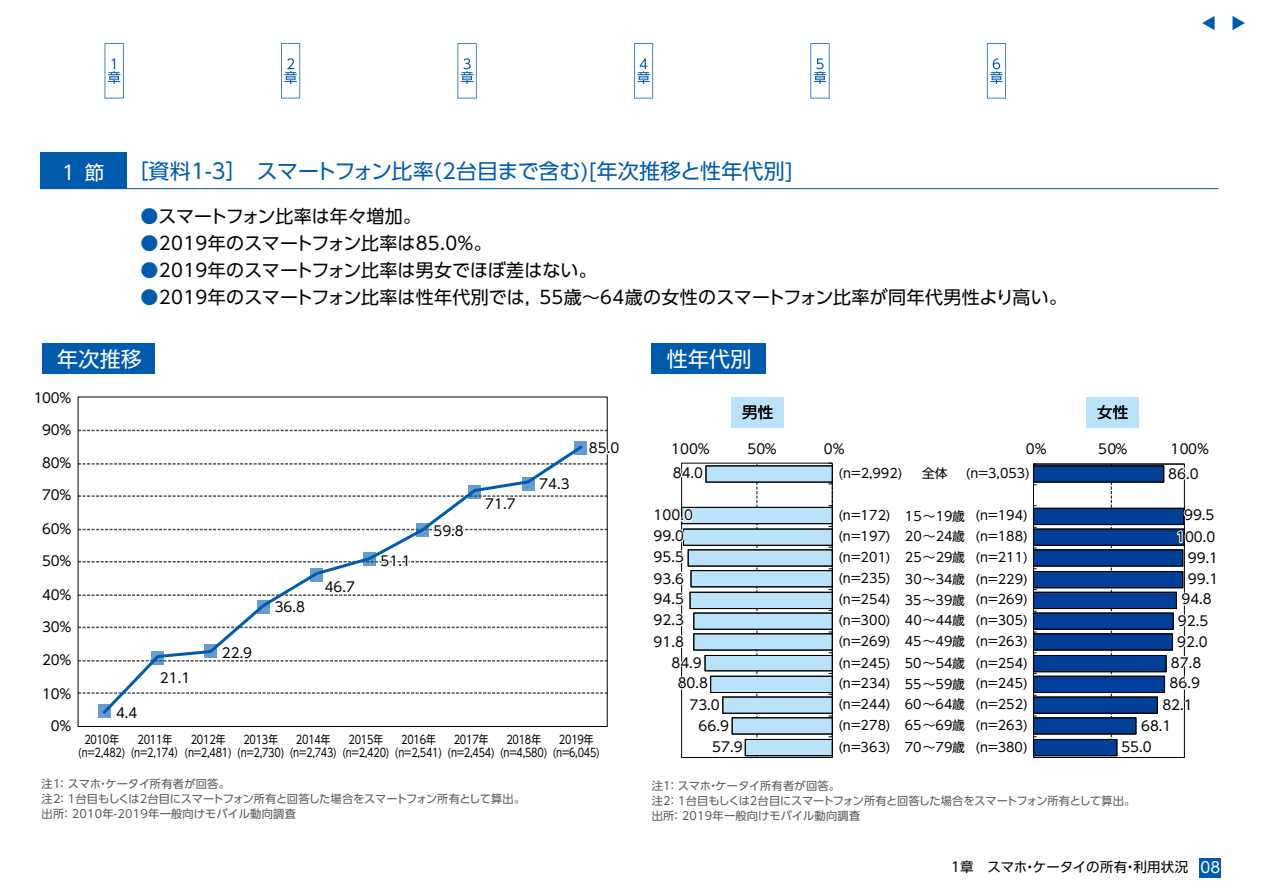
<style>
.page{position:relative;width:1263px;height:893px;background:#fff}
.page>*{position:absolute;margin:0;border:0;box-sizing:border-box;transform-origin:0 0}
.t1{font:21px "UD Shin Go Pr 6";letter-spacing:-.005em;color:#005bac}
.t2{font:21px "UD Shin Go Pr 6";letter-spacing:.01em;color:#fff}
.t3{font:19.5px "UD Shin Go Pr 6";color:#fff}
.t4{font:18px/27px "UD Shin Go Pr 6";letter-spacing:.005em;color:#000}
.t5{font:15.3px "UD Shin Go Pr 6";color:#000}
.t6{font:15px "UD Shin Go Pr 6";color:#fff}
.t7{font:13.5px "UD Shin Go Pr 6";color:#000}
.t8{font:13.5px "UD Shin Go Pr 6";letter-spacing:.02em;color:#000}
.t9{font:12.75px/21px "UD Shin Go Pr 6";color:#000;text-align:justify}
.t10{font:11.7px/13px "UD Shin Go Pr 6";letter-spacing:-.025em;color:#000;text-align:center;scale:.83 1}
.t11{font:11.25px "UD Shin Go Pr 6";letter-spacing:-.02em;color:#595757}
.t12{font:11.25px "UD Shin Go Pr 6";letter-spacing:.005em;color:#595757}
.s1{color:#005bac}
</style>
<div class="page">
<div style="left:42px;top:344px;width:112px;height:30px;background:#005bac"></div>
<div style="left:652px;top:344px;width:114px;height:30px;background:#005bac"></div>
<div style="left:731px;top:397px;width:53px;height:30px;background:#bae3f9"></div>
<div style="left:1086px;top:397px;width:52px;height:30px;background:#bae3f9"></div>
<div style="left:40px;top:153px;width:87px;height:36px;background:#005bac"></div>
<div style="left:1199px;top:858px;width:22px;height:19px;background:#005bac"></div>
<hr style="left:40px;top:188px;width:1178px;height:1px;background:#005bac">
<svg style="left:80px;top:692px;width:526px;height:2px"></svg>
<svg style="left:80px;top:627px;width:526px;height:1px"></svg>
<svg style="left:80px;top:463px;width:526px;height:2px"></svg>
<svg style="left:80px;top:430px;width:526px;height:1px"></svg>
<svg style="left:100px;top:443px;width:485px;height:265px"></svg>
<svg style="left:98px;top:704px;width:13px;height:14px"></svg>
<svg style="left:152px;top:662px;width:12px;height:3px"></svg>
<svg style="left:204px;top:644px;width:13px;height:1px"></svg>
<svg style="left:310px;top:568px;width:13px;height:11px"></svg>
<div style="left:363px;top:552px;width:13px;height:14px;background:#669ccd"></div>
<svg style="left:575px;top:441px;width:12px;height:14px"></svg>
<svg style="left:114px;top:705px;width:25px;height:3px"></svg>
<svg style="left:155px;top:670px;width:34px;height:15px"></svg>
<svg style="left:78px;top:645px;width:529px;height:17px"></svg>
<svg style="left:78px;top:579px;width:529px;height:35px"></svg>
<svg style="left:78px;top:553px;width:529px;height:15px"></svg>
<svg style="left:78px;top:523px;width:529px;height:16px"></svg>
<svg style="left:78px;top:476px;width:529px;height:35px"></svg>
<svg style="left:606px;top:440px;width:2px;height:16px"></svg>
<svg style="left:1033px;top:464px;width:152px;height:294px"></svg>
<svg style="left:681px;top:463px;width:152px;height:295px"></svg>
<svg style="left:1232px;top:16px;width:13px;height:14px"></svg>
<svg style="left:1202px;top:16px;width:12px;height:14px"></svg>
<svg style="left:105px;top:43px;width:19px;height:55px"></svg>
<svg style="left:281px;top:43px;width:19px;height:55px"></svg>
<svg style="left:457px;top:43px;width:20px;height:55px"></svg>
<svg style="left:634px;top:43px;width:19px;height:55px"></svg>
<svg style="left:810px;top:43px;width:19px;height:55px"></svg>
<svg style="left:987px;top:43px;width:19px;height:55px"></svg>
<h2 class="t3" style="left:62px;top:156px;width:14px">1</h2>
<h2 class="t3" style="left:85px;top:156px;width:21px">節</h2>
<h1 class="t1" style="left:127px;top:154px;width:667px">［資料1-3］　スマートフォン比率 2( 台目まで含む)[年次推移と性年代別[</h1>
<h3 class="t4" style="left:141px;top:202px;width:282px"><span class="s1">●</span>スマートフォン比率は年々増加。</h3>
<h3 class="t4" style="left:141px;top:229px;width:353px"><span class="s1">●</span>2019年のスマートフォン比率は85.0％。</h3>
<h3 class="t4" style="left:539px;top:256px;width:529px;text-indent:-399px"><span class="s1">●</span>2019年のスマートフォン比率は男女でほぼ差はない。<br>55歳～64歳の女性のスマートフォン比率が同年代男性より高い。</h3>
<h3 class="t4" style="left:141px;top:283px;width:404px"><span class="s1">●</span>2019年のスマートフォン比率は性年代別では，</h3>
<h1 class="t2" style="left:57px;top:342px;width:86px">年次推移</h1>
<p class="t7" style="left:34px;top:386px;width:39px">100%</p>
<p class="t7" style="left:42px;top:419px;width:31px">90%</p>
<p class="t7" style="left:42px;top:452px;width:31px">80%</p>
<p class="t7" style="left:42px;top:484px;width:31px">70%</p>
<p class="t7" style="left:42px;top:518px;width:31px">60%</p>
<p class="t7" style="left:42px;top:550px;width:31px">50%</p>
<p class="t7" style="left:42px;top:583px;width:31px">40%</p>
<p class="t7" style="left:42px;top:616px;width:31px">30%</p>
<p class="t7" style="left:42px;top:649px;width:31px">20%</p>
<p class="t7" style="left:42px;top:682px;width:31px">10%</p>
<p class="t7" style="left:51px;top:715px;width:22px">0%</p>
<p class="t7" style="left:116px;top:702px;width:23px">4.4</p>
<p class="t7" style="left:160px;top:667px;width:32px">21.1</p>
<p class="t7" style="left:222px;top:642px;width:32px">22.9</p>
<p class="t7" style="left:275px;top:596px;width:32px">36.8</p>
<p class="t7" style="left:325px;top:576px;width:32px">46.7</p>
<p class="t7" style="left:380px;top:550px;width:32px">51.1</p>
<p class="t7" style="left:433px;top:520px;width:32px">59.8</p>
<p class="t7" style="left:485px;top:493px;width:32px">71.7</p>
<p class="t7" style="left:539px;top:473px;width:32px">74.3</p>
<p class="t7" style="left:589px;top:437px;width:32px">85.0</p>
<p class="t10" style="left:78px;top:732px;width:58px">2010年<br>=n ( 2,482(</p>
<p class="t10" style="left:131px;top:732px;width:123px;text-align:left;text-indent:7px">2011年<br>=n ( 2,174( =n ( 2,481(</p>
<p class="t10" style="left:191px;top:732px;width:43px">2012年</p>
<p class="t10" style="left:237px;top:732px;width:58px">2013年<br>=n ( 2,730(</p>
<p class="t10" style="left:290px;top:732px;width:58px">2014年<br>=n ( 2,743(</p>
<p class="t10" style="left:342px;top:732px;width:58px">2015年<br>=n ( 2,420(</p>
<p class="t10" style="left:395px;top:732px;width:58px">2016年<br>=n ( 2,541(</p>
<p class="t10" style="left:448px;top:732px;width:58px">2017年<br>=n ( 2,454(</p>
<p class="t10" style="left:500px;top:732px;width:58px">2018年<br>=n ( 4,580(</p>
<p class="t10" style="left:553px;top:732px;width:58px">2019年<br>=n ( 6,045(</p>
<p class="t12" style="left:42px;top:774px;width:190px">注1：スマホケータイ所有者が回答。</p>
<p class="t12" style="left:97px;top:774px;width:13px">・</p>
<p class="t11" style="left:42px;top:789px;width:485px">注2：1台目もしくは2台目にスマートフォン所有と回答した場合をスマートフォン所有として算出。</p>
<p class="t12" style="left:60px;top:804px;width:237px">：2010年-2019年一般向けモバイル動向調査</p>
<p class="t12" style="left:42px;top:804px;width:24px">出所</p>
<h1 class="t2" style="left:667px;top:342px;width:86px">性年代別</h1>
<p class="t5" style="left:742px;top:400px;width:33px">男性</p>
<p class="t5" style="left:1097px;top:400px;width:33px">女性</p>
<p class="t7" style="left:671px;top:438px;width:40px">100%</p>
<p class="t7" style="left:747px;top:438px;width:31px">50%</p>
<p class="t7" style="left:673px;top:462px;width:32px">84.0</p>
<p class="t7" style="left:654px;top:504px;width:41px">100.0</p>
<p class="t7" style="left:654px;top:525px;width:32px">99.0</p>
<p class="t7" style="left:654px;top:546px;width:32px">95.5</p>
<p class="t7" style="left:654px;top:568px;width:32px">93.6</p>
<p class="t7" style="left:654px;top:588px;width:32px">94.5</p>
<p class="t7" style="left:654px;top:609px;width:32px">92.3</p>
<p class="t7" style="left:654px;top:631px;width:32px">91.8</p>
<p class="t7" style="left:671px;top:652px;width:32px">84.9</p>
<p class="t7" style="left:678px;top:672px;width:32px">80.8</p>
<p class="t7" style="left:689px;top:694px;width:32px">73.0</p>
<p class="t7" style="left:699px;top:715px;width:32px">66.9</p>
<p class="t7" style="left:712px;top:736px;width:32px">57.9</p>
<p class="t7" style="left:824px;top:438px;width:23px">0%</p>
<p class="t7" style="left:1026px;top:438px;width:23px">0%</p>
<p class="t9" style="left:966px;top:462px;width:66px">n( =3,053(</p>
<p class="t9" style="left:922px;top:462px;width:27px">全体</p>
<p class="t9" style="left:838px;top:462px;width:66px">n( =2,992(</p>
<p class="t9" style="left:838px;top:504px;width:53px">n( =172( n( =197( n( =201( n( =235( n( =254( n( =300( n( =269( n( =245( n( =234( n( =244( n( =278( n( =363(</p>
<p class="t9" style="left:905px;top:505px;width:62px">15～19歳20～24歳25～29歳30～34歳35～39歳40～44歳45～49歳50～54歳55～59歳60～64歳65～69歳</p>
<p class="t9" style="left:975px;top:505px;width:54px">n( =194( n( =188( n( =211( n( =229( n( =269( n( =305( n( =263( n( =254( n( =245( n( =252( n( =263(</p>
<p class="t9" style="left:905px;top:736px;width:61px">70～79歳</p>
<p class="t9" style="left:975px;top:736px;width:54px">n( =380(</p>
<p class="t7" style="left:1098px;top:438px;width:31px">50%</p>
<p class="t7" style="left:1170px;top:438px;width:40px">100%</p>
<p class="t7" style="left:1168px;top:463px;width:32px">86.0</p>
<p class="t7" style="left:1184px;top:504px;width:32px">99.5</p>
<p class="t7" style="left:1176px;top:526px;width:41px">100.0</p>
<p class="t7" style="left:1188px;top:547px;width:32px">99.1</p>
<p class="t7" style="left:1188px;top:568px;width:32px">99.1</p>
<p class="t7" style="left:1181px;top:588px;width:32px">94.8</p>
<p class="t7" style="left:1178px;top:610px;width:32px">92.5</p>
<p class="t7" style="left:1177px;top:631px;width:32px">92.0</p>
<p class="t7" style="left:1171px;top:652px;width:32px">87.8</p>
<p class="t7" style="left:1169px;top:672px;width:32px">86.9</p>
<p class="t7" style="left:1162px;top:694px;width:32px">82.1</p>
<p class="t7" style="left:1141px;top:715px;width:32px">68.1</p>
<p class="t7" style="left:1121px;top:736px;width:32px">55.0</p>
<p class="t12" style="left:652px;top:777px;width:190px">注1：スマホケータイ所有者が回答。</p>
<p class="t12" style="left:708px;top:777px;width:13px">・</p>
<p class="t11" style="left:652px;top:792px;width:485px">注2：1台目もしくは2台目にスマートフォン所有と回答した場合をスマートフォン所有として算出。</p>
<p class="t12" style="left:671px;top:807px;width:191px">：2019年一般向けモバイル動向調査</p>
<p class="t12" style="left:652px;top:807px;width:24px">出所</p>
<p class="t8" style="left:951px;top:856px;width:239px">1章　スマホケータイの所有利用状況</p>
<p class="t7" style="left:1023px;top:856px;width:15px">・</p>
<p class="t7" style="left:1123px;top:856px;width:15px">・</p>
<p class="t6" style="left:1200px;top:856px;width:22px">08</p>
</div>
